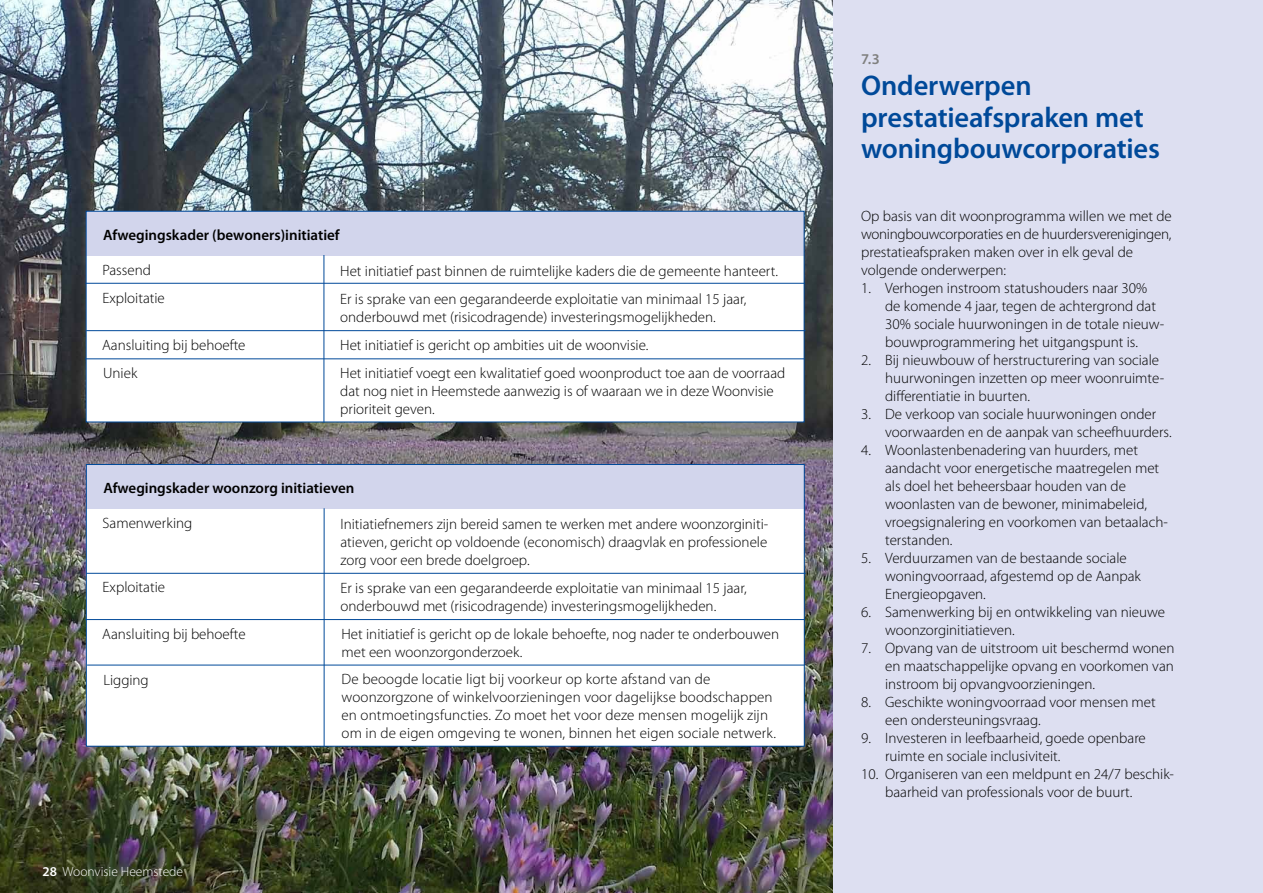
<style>
.page{position:relative;width:1263px;height:893px;background:#fff}
.page>*{position:absolute;margin:0;border:0;box-sizing:border-box;transform-origin:0 0}
.t1{font:600 28.5px/31.5px "Myriad Pro";letter-spacing:-.01em;color:#004999}
.t2{font:300 15px/18px "Myriad Pro";color:#000}
.t3{font:600 15px "Myriad Pro";color:#000}
.t4{font:600 15px "Myriad Pro";color:#80807f}
.t5{font:300 13.5px "Myriad Pro";color:#fff}
.s1{font-weight:600}
</style>
<div class="page">
<img style="left:0;top:0;width:833px;height:893px">
<div style="left:833px;top:0;width:430px;height:893px;background:#dddff1"></div>
<div style="left:86px;top:464px;width:718px;height:282px;background:#fff"></div>
<div style="left:86px;top:211px;width:718px;height:211px;background:#fff"></div>
<div style="left:86px;top:211px;width:718px;height:45px;background:#d2d5ec"></div>
<div style="left:86px;top:464px;width:718px;height:45px;background:#d2d5ec"></div>
<hr style="left:324px;top:255px;width:1px;height:168px;background:#004999">
<hr style="left:324px;top:508px;width:1px;height:238px;background:#004999">
<hr style="left:85px;top:283px;width:720px;height:1px;background:#004999">
<hr style="left:86px;top:330px;width:719px;height:1px;background:#004999">
<hr style="left:86px;top:573px;width:720px;height:1px;background:#004999">
<hr style="left:85px;top:358px;width:719px;height:1px;background:#004999">
<hr style="left:85px;top:619px;width:720px;height:1px;background:#004999">
<hr style="left:87px;top:665px;width:718px;height:1px;background:#004999">
<div style="left:86px;top:211px;width:718px;height:211px;border:1px solid #004999"></div>
<p class="t3" style="left:103px;top:226px;width:238px">Afwegingskader (bewoners)initiatief</p>
<p class="t2" style="left:102px;top:261px;width:50px">Passend</p>
<p class="t2" style="left:340px;top:262px;width:439px">Het initiatief past binnen de ruimtelijke kaders die de gemeente hanteert.</p>
<p class="t2" style="left:102px;top:289px;width:64px">Exploitatie</p>
<p class="t2" style="left:340px;top:290px;width:408px">Er is sprake van een gegarandeerde exploitatie van minimaal 15 jaar, onderbouwd met (risicodragende) investeringsmogelijkheden.</p>
<p class="t2" style="left:102px;top:336px;width:145px">Aansluiting bij behoefte</p>
<p class="t2" style="left:340px;top:336px;width:310px">Het initiatief is gericht op ambities uit de woonvisie.</p>
<p class="t2" style="left:103px;top:364px;width:36px">Uniek</p>
<p class="t2" style="left:340px;top:364px;width:447px">Het initiatief voegt een kwalitatief goed woonproduct toe aan de voorraad dat nog niet in Heemstede aanwezig is of waaraan we in deze Woonvisie prioriteit geven.</p>
<p class="t3" style="left:103px;top:479px;width:253px">Afwegingskader woonzorg initiatieven</p>
<p class="t2" style="left:103px;top:514px;width:91px">Samenwerking</p>
<p class="t2" style="left:340px;top:515px;width:429px;text-align:justify">Initiatiefnemers zijn bereid samen te werken met andere woonzorginiti&shy;atieven, gericht op voldoende (economisch) draagvlak en professionele zorg voor een brede doelgroep.</p>
<p class="t2" style="left:103px;top:579px;width:64px">Exploitatie</p>
<p class="t2" style="left:341px;top:579px;width:408px">Er is sprake van een gegarandeerde exploitatie van minimaal 15 jaar, onderbouwd met (risicodragende) investeringsmogelijkheden.</p>
<p class="t2" style="left:102px;top:626px;width:145px">Aansluiting bij behoefte</p>
<p class="t2" style="left:341px;top:625px;width:439px">Het initiatief is gericht op de lokale behoefte, nog nader te onderbouwen met een woonzorgonderzoek.</p>
<p class="t2" style="left:103px;top:671px;width:47px">Ligging</p>
<p class="t2" style="left:341px;top:671px;width:436px">De beoogde locatie ligt bij voorkeur op korte afstand van de woonzorgzone of winkelvoorzieningen voor dagelijkse boodschappen en ontmoetingsfuncties. Zo moet het voor deze mensen mogelijk zijn om in de eigen omgeving te wonen, binnen het eigen sociale netwerk.</p>
<p class="t5" style="left:43px;top:864px;width:142px"><span class="s1">28</span> Woonvisie Heemstede</p>
<p class="t4" style="left:861px;top:50px;width:20px">7.3</p>
<h1 class="t1" style="left:861px;top:70px;width:300px">Onderwerpen prestatieafspraken met woningbouwcorporaties</h1>
<p class="t2" style="left:861px;top:207px;width:312px">Op basis van dit woonprogramma willen we met de woningbouwcorporaties en de huurdersverenigingen, prestatieafspraken maken over in elk geval de volgende onderwerpen:</p>
<p class="t2" style="left:885px;top:279px;width:281px;text-indent:-24px">1. Verhogen instroom statushouders naar 30% de komende 4 jaar, tegen de achtergrond dat 30% sociale huurwoningen in de totale nieuw&shy;bouwprogrammering het uitgangspunt is.</p>
<p class="t2" style="left:885px;top:351px;width:280px;text-indent:-24px">2. Bij nieuwbouw of herstructurering van sociale huurwoningen inzetten op meer woonruimte&shy;differentiatie in buurten.</p>
<p class="t2" style="left:885px;top:405px;width:288px;text-indent:-24px">3. De verkoop van sociale huurwoningen onder voorwaarden en de aanpak van scheefhuurders.</p>
<p class="t2" style="left:885px;top:441px;width:284px;text-indent:-24px">4. Woonlastenbenadering van huurders, met aandacht voor energetische maatregelen met als doel het beheersbaar houden van de woonlasten van de bewoner, minimabeleid, vroegsignalering en voorkomen van betaalach&shy;terstanden.</p>
<p class="t2" style="left:885px;top:549px;width:257px;text-indent:-24px">5. Verduurzamen van de bestaande sociale woningvoorraad, afgestemd op de Aanpak<br>Energieopgaven.</p>
<p class="t2" style="left:885px;top:603px;width:281px;text-indent:-24px">6. Samenwerking bij en ontwikkeling van nieuwe woonzorginitiatieven.</p>
<p class="t2" style="left:885px;top:639px;width:291px;text-align:justify;text-indent:-24px">7. Opvang van de uitstroom uit beschermd wonen en maatschappelijke opvang en voorkomen van instroom bij opvangvoorzieningen.</p>
<p class="t2" style="left:885px;top:693px;width:272px;text-indent:-24px">8. Geschikte woningvoorraad voor mensen met een ondersteuningsvraag.</p>
<p class="t2" style="left:885px;top:729px;width:262px;text-indent:-24px">9. Investeren in leefbaarheid, goede openbare ruimte en sociale inclusiviteit.</p>
<p class="t2" style="left:885px;top:765px;width:290px;text-indent:-24px">10. Organiseren van een meldpunt en 24/7 beschik&shy;baarheid van professionals voor de buurt.</p>
</div>
